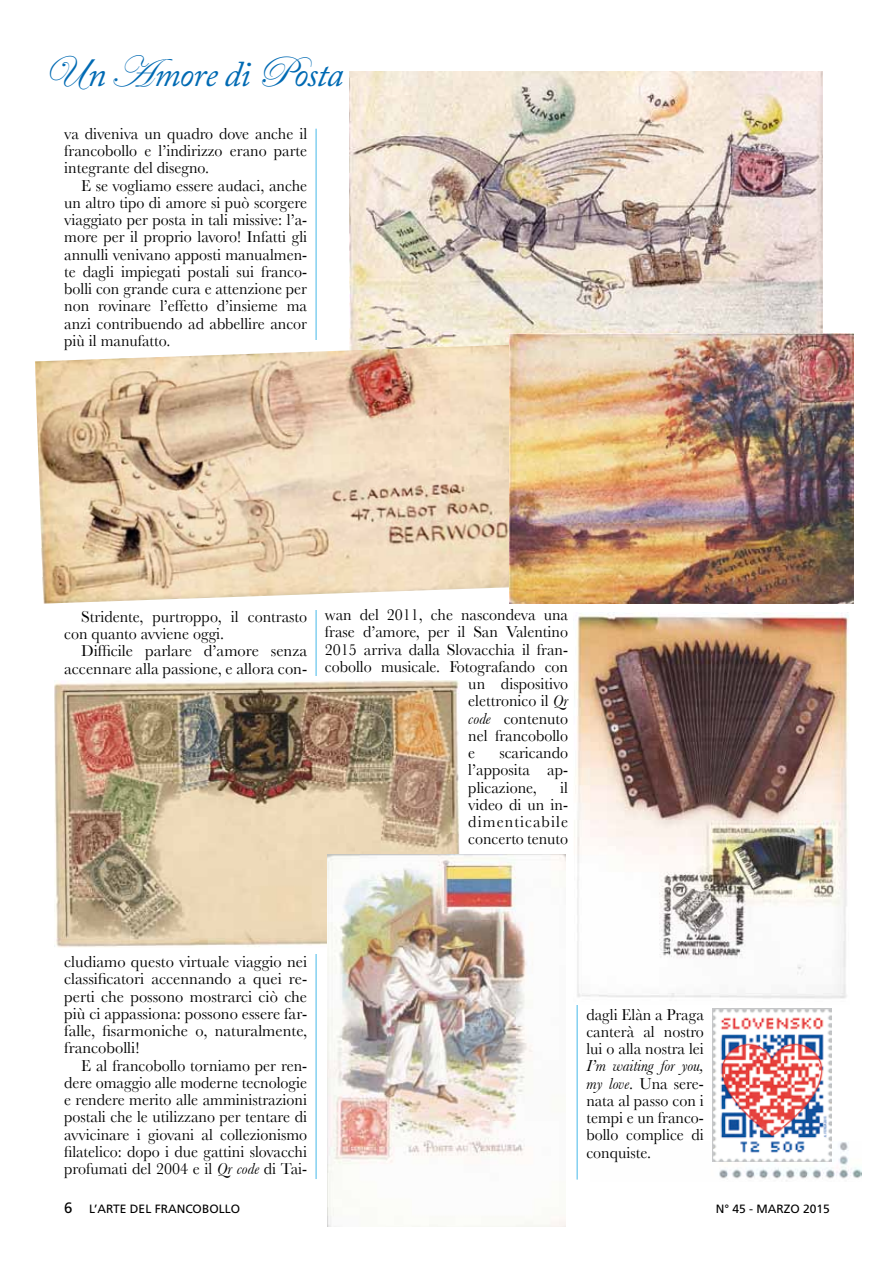
<style>
.page{position:relative;width:893px;height:1263px;background:#fff}
.page>*{position:absolute;margin:0;border:0;box-sizing:border-box;transform-origin:0 0}
.t1{font:italic 36px "Adobe Caslon Pro";letter-spacing:-.025em;color:#006ab3}
.t2{font:16.5px/17.2px "Baskerville";color:#000;text-align:justify}
.t3{font:12px "Frutiger";color:#000}
.s1{font-family:"Edwardian Script ITC";font-style:normal;font-size:45px}
.s2{font-style:italic}
.s3{font-size:15px}
</style>
<div class="page">
<hr style="left:315px;top:129px;width:2px;height:1050px;background:#84d0f0">
<hr style="left:576px;top:129px;width:2px;height:1050px;background:#84d0f0">
<div style="left:547px;top:265px;width:79px;height:739px;background:#fff"></div>
<div style="left:277px;top:677px;width:79px;height:277px;background:#fff"></div>
<div style="left:285px;top:340px;width:79px;height:269px;background:#fff"></div>
<img style="left:712px;top:1141px;width:150px;height:40px">
<img style="left:55px;top:680px;width:405px;height:267px">
<img style="left:712px;top:1008px;width:119px;height:153px">
<img style="left:327px;top:855px;width:239px;height:372px">
<img style="left:575px;top:613px;width:274px;height:386px">
<img style="left:350px;top:71px;width:472px;height:272px">
<img style="left:35px;top:343px;width:474px;height:261px">
<img style="left:509px;top:334px;width:345px;height:270px">
<h1 class="t1" style="left:44px;top:53px;width:301px"><span class="s1">U</span>n <span class="s1">A</span>more di <span class="s1">P</span>osta</h1>
<p class="t2" style="left:64px;top:125px;width:245px">va diveniva un quadro dove anche il francobollo e l’indirizzo erano parte integrante del disegno.</p>
<p class="t2" style="left:64px;top:176px;width:245px;text-indent:17px">E se vogliamo essere audaci, anche un altro tipo di amore si può scorgere viaggiato per posta in tali missive: l’a&shy;more per il proprio lavoro! Infatti gli annulli venivano apposti manualmen&shy;te dagli impiegati postali sui franco&shy;bolli con grande cura e attenzione per non rovinare l’effetto d’insieme ma anzi contribuendo ad abbellire ancor più il manufatto.</p>
<p class="t2" style="left:64px;top:608px;width:244px;text-indent:17px">Stridente, purtroppo, il contrasto con quanto avviene oggi.</p>
<p class="t2" style="left:64px;top:642px;width:244px;text-align:right">Difficile parlare d’amore senza accennare alla passione, e allora con-</p>
<p class="t2" style="left:325px;top:606px;width:245px">wan del 2011, che nascondeva una</p>
<p class="t2" style="left:325px;top:623px;width:245px">frase d’amore, per il San Valentino</p>
<p class="t2" style="left:325px;top:640px;width:245px">2015 arriva dalla Slovacchia il fran-</p>
<p class="t2" style="left:325px;top:658px;width:245px">cobollo musicale. Fotografando con</p>
<p class="t2" style="left:468px;top:675px;width:101px">un dispositivo</p>
<p class="t2" style="left:468px;top:692px;width:101px">elettronico il <span class="s2">Qr</span></p>
<p class="t2" style="left:468px;top:709px;width:101px"><span class="s2">code</span> contenuto</p>
<p class="t2" style="left:468px;top:727px;width:101px">nel francobollo</p>
<p class="t2" style="left:468px;top:744px;width:9px">e</p>
<p class="t2" style="left:468px;top:744px;width:101px;text-indent:31px">scaricando l’apposita ap&shy;plicazione,</p>
<p class="t2" style="left:468px;top:778px;width:101px;text-indent:92px">il video di un in&shy;dimenticabile concerto tenuto</p>
<p class="t2" style="left:64px;top:953px;width:245px">cludiamo questo virtuale viaggio nei classificatori accennando a quei re&shy;perti che possono mostrarci ciò che più ci appassiona: possono essere far&shy;falle, fisarmoniche o, naturalmente, francobolli!</p>
<p class="t2" style="left:64px;top:1056px;width:245px;text-indent:17px">E al francobollo torniamo per ren&shy;dere omaggio alle moderne tecnologie e rendere merito alle amministrazioni postali che le utilizzano per tentare di avvicinare i giovani al collezionismo filatelico: dopo i due gattini slovacchi profumati del 2004 e il <span class="s2">Qr code</span> di Tai-</p>
<p class="t2" style="left:586px;top:1005px;width:119px">dagli Elàn a Praga canterà al nostro lui o alla nostra lei</p>
<p class="t2" style="left:586px;top:1057px;width:119px"><span class="s2">I’m waiting for you, my love</span>. Una sere&shy;nata al passo con i tempi e un franco&shy;bollo complice di conquiste.</p>
<p class="t3" style="left:64px;top:1202px;width:177px"><span class="s3">6</span> L’ARTE DEL FRANCOBOLLO</p>
<p class="t3" style="left:716px;top:1201px;width:116px">N° 45 - MARZO 2015</p>
</div>
